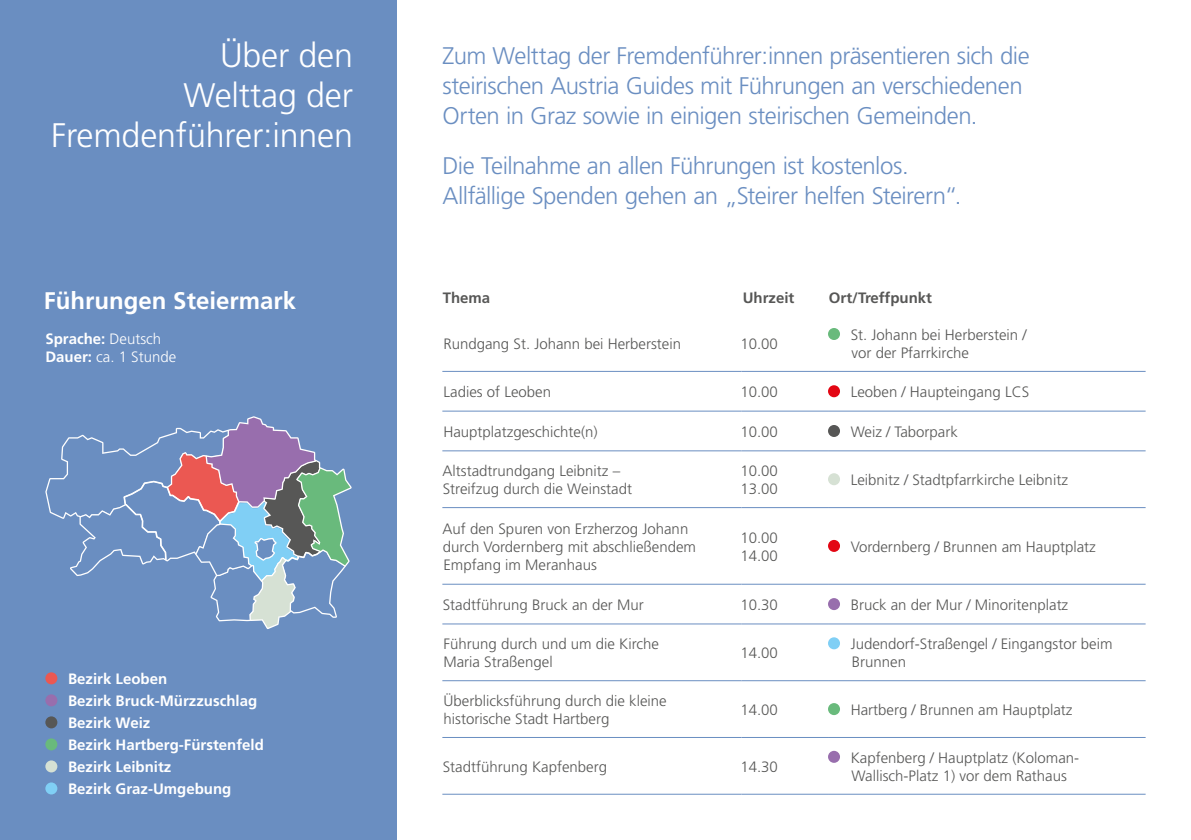
<style>
.page{position:relative;width:1191px;height:840px;background:#fff}
.page>*{position:absolute;margin:0;border:0;box-sizing:border-box;transform-origin:0 0}
.t1{font:300 34px/40px "Frutiger";letter-spacing:-.005em;color:#fff;text-align:right}
.t2{font:300 24px/30px "Frutiger";letter-spacing:-.02em;color:#6a8ec1}
.t3{font:700 24px "Frutiger";color:#fff}
.t4{font:300 15px/18px "Frutiger";color:#575756}
.t5{font:700 15px/22px "Frutiger";color:#fff}
.t6{font:300 15px/18px "Frutiger";color:#fff}
.t7{font:700 15px "Frutiger";color:#575756}
.s1{font-weight:700}
</style>
<div class="page">
<div style="left:0;top:0;width:397px;height:839px;background:#6a8ec1"></div>
<div style="left:45px;top:672px;width:12px;height:12px;background:#eb5852;border-radius:50%"></div>
<div style="left:45px;top:694px;width:12px;height:12px;background:#986ead;border-radius:50%"></div>
<div style="left:45px;top:716px;width:12px;height:12px;background:#575756;border-radius:50%"></div>
<div style="left:45px;top:738px;width:12px;height:12px;background:#69ba7c;border-radius:50%"></div>
<div style="left:45px;top:760px;width:12px;height:12px;background:#d6e1d4;border-radius:50%"></div>
<div style="left:45px;top:782px;width:12px;height:12px;background:#80cff5;border-radius:50%"></div>
<svg style="left:45px;top:416px;width:307px;height:212px"></svg>
<hr style="left:442px;top:371px;width:299px;height:1px;background:#6a8ec1">
<hr style="left:741px;top:371px;width:87px;height:1px;background:#6a8ec1">
<hr style="left:828px;top:371px;width:317px;height:1px;background:#6a8ec1">
<hr style="left:442px;top:410px;width:299px;height:1px;background:#6a8ec1">
<hr style="left:741px;top:410px;width:87px;height:1px;background:#6a8ec1">
<hr style="left:828px;top:410px;width:317px;height:1px;background:#6a8ec1">
<hr style="left:442px;top:450px;width:299px;height:1px;background:#6a8ec1">
<hr style="left:741px;top:450px;width:87px;height:1px;background:#6a8ec1">
<hr style="left:828px;top:450px;width:317px;height:1px;background:#6a8ec1">
<hr style="left:442px;top:507px;width:299px;height:1px;background:#6a8ec1">
<hr style="left:741px;top:507px;width:87px;height:1px;background:#6a8ec1">
<hr style="left:828px;top:507px;width:317px;height:1px;background:#6a8ec1">
<hr style="left:442px;top:583px;width:299px;height:1px;background:#6a8ec1">
<hr style="left:741px;top:583px;width:87px;height:1px;background:#6a8ec1">
<hr style="left:828px;top:583px;width:317px;height:1px;background:#6a8ec1">
<hr style="left:442px;top:623px;width:299px;height:1px;background:#6a8ec1">
<hr style="left:741px;top:623px;width:87px;height:1px;background:#6a8ec1">
<hr style="left:828px;top:623px;width:317px;height:1px;background:#6a8ec1">
<hr style="left:442px;top:680px;width:299px;height:1px;background:#6a8ec1">
<hr style="left:741px;top:680px;width:87px;height:1px;background:#6a8ec1">
<hr style="left:828px;top:680px;width:317px;height:1px;background:#6a8ec1">
<hr style="left:442px;top:736px;width:299px;height:1px;background:#6a8ec1">
<hr style="left:741px;top:736px;width:87px;height:1px;background:#6a8ec1">
<hr style="left:828px;top:736px;width:317px;height:1px;background:#6a8ec1">
<hr style="left:442px;top:793px;width:299px;height:1px;background:#6a8ec1">
<hr style="left:741px;top:793px;width:87px;height:1px;background:#6a8ec1">
<hr style="left:828px;top:793px;width:317px;height:1px;background:#6a8ec1">
<div style="left:828px;top:328px;width:12px;height:12px;background:#69ba7c;border-radius:50%"></div>
<div style="left:828px;top:385px;width:12px;height:12px;background:#e30613;border-radius:50%"></div>
<div style="left:828px;top:425px;width:12px;height:12px;background:#575756;border-radius:50%"></div>
<div style="left:828px;top:473px;width:12px;height:12px;background:#d6e1d4;border-radius:50%"></div>
<div style="left:828px;top:539px;width:12px;height:12px;background:#e30613;border-radius:50%"></div>
<div style="left:828px;top:597px;width:12px;height:12px;background:#986ead;border-radius:50%"></div>
<div style="left:828px;top:637px;width:12px;height:12px;background:#80cff5;border-radius:50%"></div>
<div style="left:828px;top:702px;width:12px;height:12px;background:#69ba7c;border-radius:50%"></div>
<div style="left:828px;top:750px;width:12px;height:12px;background:#986ead;border-radius:50%"></div>
<h1 class="t1" style="left:51px;top:35px;width:303px">Über den<br>Welttag der<br>Fremdenführer:innen</h1>
<h2 class="t3" style="left:44px;top:286px;width:254px">Führungen Steiermark</h2>
<p class="t6" style="left:45px;top:329px;width:132px"><span class="s1">Sprache:</span> Deutsch<br><span class="s1">Dauer:</span> ca. 1 Stunde</p>
<p class="t5" style="left:68px;top:667px;width:197px">Bezirk Leoben<br>Bezirk Bruck-Mürzzuschlag<br>Bezirk Weiz<br>Bezirk Hartberg-Fürstenfeld<br>Bezirk Leibnitz<br>Bezirk Graz-Umgebung</p>
<h2 class="t2" style="left:442px;top:41px;width:589px">Zum Welttag der Fremdenführer:innen präsentieren sich die steirischen Austria Guides mit Führungen an verschiedenen<br>Orten in Graz sowie in einigen steirischen Gemeinden.</h2>
<h2 class="t2" style="left:442px;top:151px;width:520px">Die Teilnahme an allen Führungen ist kostenlos.<br>Allfällige Spenden gehen an „Steirer helfen Steirern“.</h2>
<p class="t7" style="left:443px;top:289px;width:49px">Thema</p>
<p class="t7" style="left:743px;top:289px;width:53px">Uhrzeit</p>
<p class="t7" style="left:829px;top:289px;width:105px">Ort/Treffpunkt</p>
<p class="t4" style="left:443px;top:334px;width:239px">Rundgang St. Johann bei Herberstein</p>
<p class="t4" style="left:740px;top:334px;width:39px">10.00</p>
<p class="t4" style="left:850px;top:325px;width:177px">St. Johann bei Herberstein / vor der Pfarrkirche</p>
<p class="t4" style="left:443px;top:382px;width:109px">Ladies of Leoben</p>
<p class="t4" style="left:740px;top:382px;width:39px">10.00</p>
<p class="t4" style="left:850px;top:383px;width:180px">Leoben / Haupteingang LCS</p>
<p class="t4" style="left:443px;top:422px;width:156px">Hauptplatzgeschichte(n)</p>
<p class="t4" style="left:740px;top:422px;width:39px">10.00</p>
<p class="t4" style="left:850px;top:422px;width:109px">Weiz / Taborpark</p>
<p class="t4" style="left:442px;top:461px;width:191px">Altstadtrundgang Leibnitz –<br>Streifzug durch die Weinstadt</p>
<p class="t4" style="left:740px;top:461px;width:39px">10.00<br>13.00</p>
<p class="t4" style="left:850px;top:470px;width:219px">Leibnitz / Stadtpfarrkirche Leibnitz</p>
<p class="t4" style="left:442px;top:519px;width:255px">Auf den Spuren von Erzherzog Johann durch Vordernberg mit abschließendem<br>Empfang im Meranhaus</p>
<p class="t4" style="left:740px;top:528px;width:39px">10.00<br>14.00</p>
<p class="t4" style="left:850px;top:537px;width:247px">Vordernberg / Brunnen am Hauptplatz</p>
<p class="t4" style="left:443px;top:595px;width:202px">Stadtführung Bruck an der Mur</p>
<p class="t4" style="left:740px;top:595px;width:39px">10.30</p>
<p class="t4" style="left:850px;top:595px;width:219px">Bruck an der Mur / Minoritenplatz</p>
<p class="t4" style="left:443px;top:634px;width:217px">Führung durch und um die Kirche<br>Maria Straßengel</p>
<p class="t4" style="left:740px;top:643px;width:39px">14.00</p>
<p class="t4" style="left:850px;top:634px;width:263px">Judendorf-Straßengel / Eingangstor beim<br>Brunnen</p>
<p class="t4" style="left:443px;top:691px;width:225px">Überblicksführung durch die kleine historische Stadt Hartberg</p>
<p class="t4" style="left:740px;top:700px;width:39px">14.00</p>
<p class="t4" style="left:850px;top:700px;width:223px">Hartberg / Brunnen am Hauptplatz</p>
<p class="t4" style="left:443px;top:757px;width:166px">Stadtführung Kapfenberg</p>
<p class="t4" style="left:740px;top:757px;width:39px">14.30</p>
<p class="t4" style="left:850px;top:748px;width:230px">Kapfenberg / Hauptplatz (Koloman-<br>Wallisch-Platz 1) vor dem Rathaus</p>
</div>
